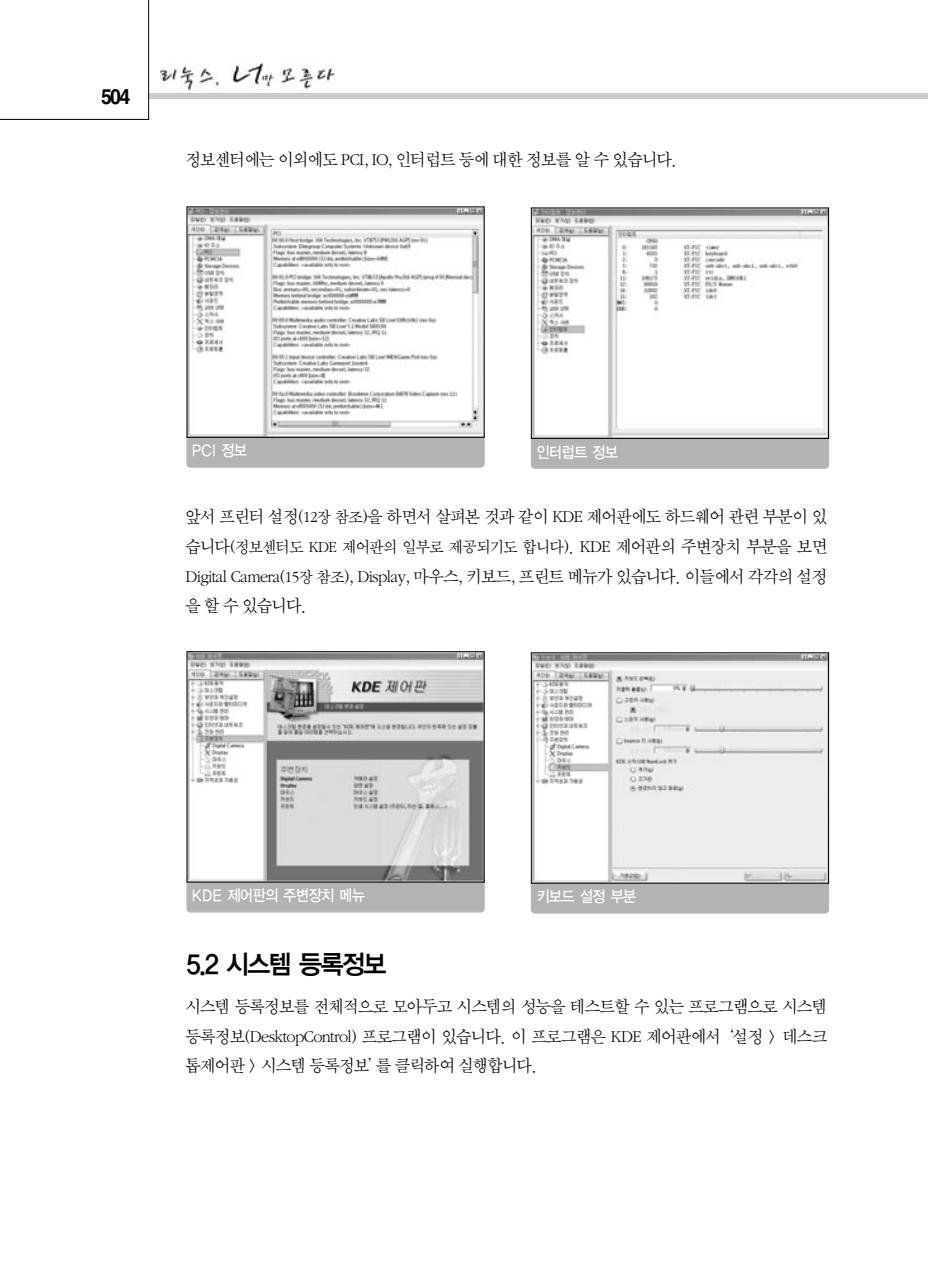
<style>
.page{position:relative;width:928px;height:1274px;background:#fff}
.page>*{position:absolute;margin:0;border:0;box-sizing:border-box;transform-origin:0 0}
.t1{font:26.25px "YGO14";letter-spacing:-.14em;color:#000;scale:.95 1}
.t2{font:700 21px "Helvetica";color:#000;scale:.93 1}
.t3{font:18.03px/29.8px "Sand Sm";letter-spacing:-.04em;color:#000;scale:.95 1}
.t4{font:16.62px "Sand Sm";letter-spacing:-.035em;color:#000;scale:.95 1}
.t5{font:15.75px "YGO13";letter-spacing:-.11em;color:#fff;scale:.9 1}
.s1{font-size:16.62px}
.s2{font-size:18.03px}
</style>
<div class="page">
<div style="left:149px;top:93px;width:779px;height:6px;background:#ccc"></div>
<svg style="left:0;top:0;width:149px;height:120px"></svg>
<img style="left:160px;top:64px;width:175px;height:27px">
<div style="left:187px;top:876px;width:297px;height:36px;background:#b3b3b3;border-radius:3px"></div>
<div style="left:187px;top:875px;width:297px;height:37px;border:1px solid #b3b3b3;border-radius:3px"></div>
<img style="left:189px;top:653px;width:293px;height:227px">
<div style="left:531px;top:877px;width:297px;height:36px;background:#b3b3b3;border-radius:3px"></div>
<div style="left:531px;top:876px;width:297px;height:37px;border:1px solid #b3b3b3;border-radius:3px"></div>
<img style="left:533px;top:655px;width:293px;height:226px">
<div style="left:187px;top:431px;width:297px;height:36px;background:#b3b3b3;border-radius:3px"></div>
<div style="left:187px;top:430px;width:297px;height:37px;border:1px solid #b3b3b3;border-radius:3px"></div>
<img style="left:189px;top:209px;width:293px;height:227px">
<div style="left:531px;top:432px;width:297px;height:36px;background:#b3b3b3;border-radius:3px"></div>
<div style="left:531px;top:431px;width:297px;height:38px;border:1px solid #b3b3b3;border-radius:3px"></div>
<img style="left:533px;top:210px;width:293px;height:227px">
<div style="left:531px;top:208px;width:297px;height:231px;border:1px solid #000"></div>
<p class="t2" style="left:101px;top:89px;width:33px">504</p>
<p class="t3" style="left:185px;top:146px;width:519px">정보센터에는 이외에도 PCI, IO, 인터럽트 등에 대한 정보를 알 수 있습니다.</p>
<p class="t5" style="left:192px;top:444px;width:64px">PCI 정보</p>
<p class="t5" style="left:536px;top:445px;width:93px">인터럽트 정보</p>
<p class="t3" style="left:185px;top:503px;width:677px">앞서 프린터 설정(<span class="s1">12장 참조</span>)을 하면서 살펴본 것과 같이 KDE 제어판에도 하드웨어 관련 부분이 있</p>
<p class="t4" style="left:185px;top:539px;width:677px"><span class="s2">습니다(</span>정보센터도 KDE 제어판의 일부로 제공되기도 합니다<span class="s2">). KDE 제어판의 주변장치 부분을 보면</span></p>
<p class="t3" style="left:185px;top:562px;width:677px">Digital Camera(<span class="s1">15장 참조</span>), Display, 마우스, 키보드, 프린트 메뉴가 있습니다. 이들에서 각각의 설정 을 할 수 있습니다.</p>
<p class="t5" style="left:192px;top:888px;width:195px">KDE 제어판의 주변장치 메뉴</p>
<p class="t5" style="left:536px;top:890px;width:113px">키보드 설정 부분</p>
<h1 class="t1" style="left:185px;top:952px;width:214px">5.2 시스템 등록정보</h1>
<p class="t3" style="left:185px;top:993px;width:677px;text-align:justify">시스템 등록정보를 전체적으로 모아두고 시스템의 성능을 테스트할 수 있는 프로그램으로 시스템 등록정보(DesktopControl) 프로그램이 있습니다. 이 프로그램은 KDE 제어판에서‘설정 &gt; 데스크 톱제어판 &gt; 시스템 등록정보’를 클릭하여 실행합니다.</p>
</div>
